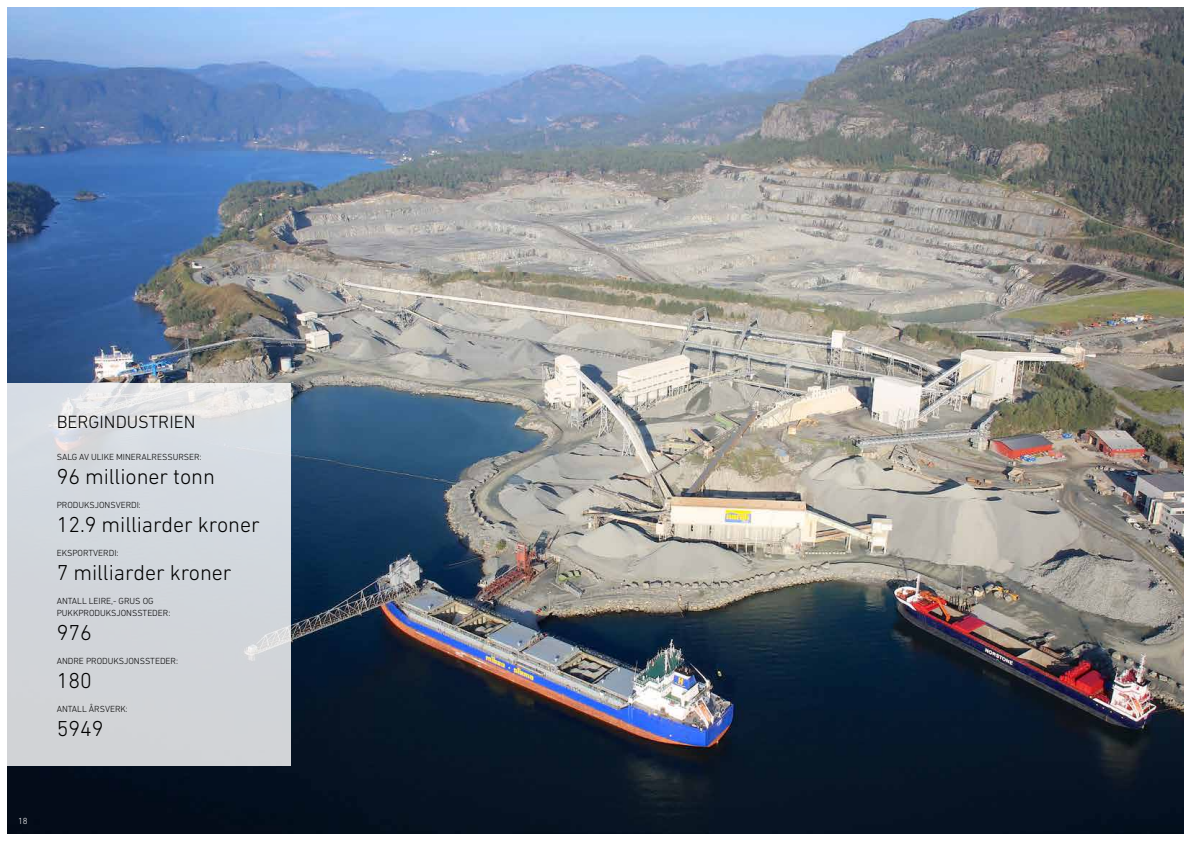
<style>
.page{position:relative;width:1191px;height:842px;background:#fff}
.page>*{position:absolute;margin:0;border:0;box-sizing:border-box;transform-origin:0 0}
.t1{font:300 22px "DIN Next LT Pro";color:#000}
.t2{font:300 18px "DIN Next LT Pro";color:#000}
.t3{font:300 9px/12px "DIN Next LT Pro";color:#000}
.t4{font:300 9px "DIN Next LT Pro";color:#fff}
</style>
<div class="page">
<img style="left:7px;top:7px;width:1176px;height:827px">
<svg style="left:7px;top:383px;width:284px;height:382px;fill:#d2d6db"></svg>
<h2 class="t2" style="left:57px;top:412px;width:140px">BERGINDUSTRIEN</h2>
<p class="t3" style="left:57px;top:451px;width:147px">SALG AV ULIKE MINERALRESSURSER:</p>
<h1 class="t1" style="left:57px;top:464px;width:160px">96 millioner tonn</h1>
<p class="t3" style="left:57px;top:499px;width:86px">PRODUKSJONSVERDI:</p>
<h1 class="t1" style="left:57px;top:512px;width:204px">12.9 milliarder kroner</h1>
<p class="t3" style="left:57px;top:547px;width:63px">EKSPORTVERDI:</p>
<h1 class="t1" style="left:57px;top:560px;width:176px">7 milliarder kroner</h1>
<p class="t3" style="left:57px;top:595px;width:115px">ANTALL LEIRE,- GRUS OG<br>PUKKPRODUKSJONSSTEDER:</p>
<h1 class="t1" style="left:57px;top:620px;width:37px">976</h1>
<p class="t3" style="left:57px;top:655px;width:123px">ANDRE PRODUKSJONSSTEDER:</p>
<h1 class="t1" style="left:57px;top:668px;width:37px">180</h1>
<p class="t3" style="left:57px;top:703px;width:73px">ANTALL ÅRSVERK:</p>
<h1 class="t1" style="left:57px;top:716px;width:48px">5949</h1>
<p class="t4" style="left:18px;top:816px;width:11px">18</p>
</div>
